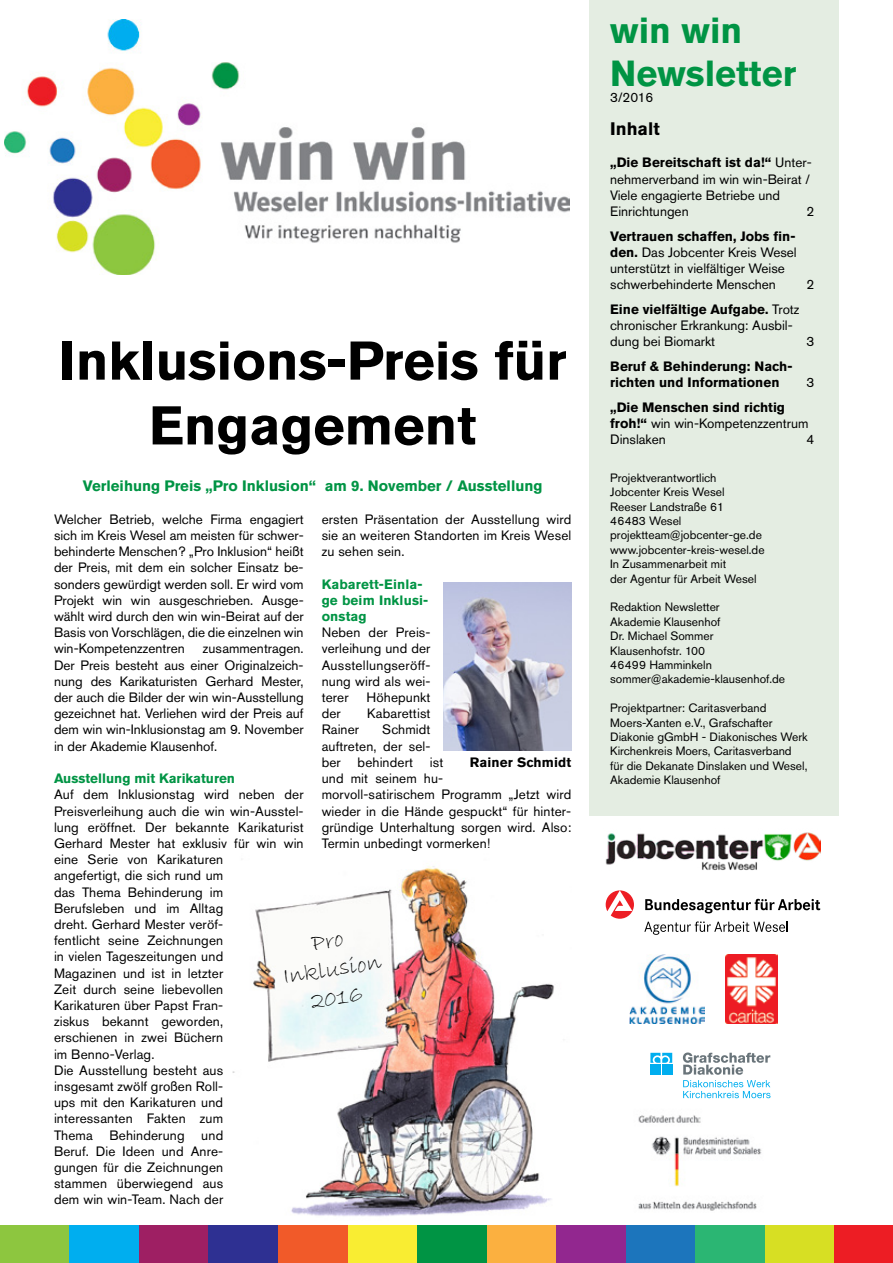
<style>
.page{position:relative;width:893px;height:1263px;background:#fff}
.page>*{position:absolute;margin:0;border:0;box-sizing:border-box;transform-origin:0 0}
.t1{font:700 54px/64.8px "Akzidenz Grotesk Pro";color:#000;text-align:center}
.t2{font:700 36px/43.2px "Akzidenz Grotesk Pro";color:#009444}
.t3{font:24px/28.8px "Bradley Hand ITC";color:#000;text-align:center}
.t4{font:700 18px "Akzidenz Grotesk Pro";color:#000}
.t5{font:700 15px "Akzidenz Grotesk Pro";color:#009444}
.t6{font:13.5px/16.2px "Akzidenz Grotesk Pro";letter-spacing:.01em;color:#000}
.t7{font:700 13.5px/16.2px "Akzidenz Grotesk Pro";letter-spacing:.01em;color:#009444}
.t8{font:700 13.5px/16.2px "Akzidenz Grotesk Pro";color:#000}
.t9{font:12px/14.4px "Akzidenz Grotesk Pro";color:#000}
.s1{font-weight:700}
</style>
<div class="page">
<div style="left:0;top:1225px;width:70px;height:38px;background:#8dc63f"></div>
<div style="left:70px;top:1225px;width:69px;height:38px;background:#00aeef"></div>
<div style="left:139px;top:1225px;width:70px;height:38px;background:#9e1f63"></div>
<div style="left:209px;top:1225px;width:69px;height:38px;background:#2e3092"></div>
<div style="left:278px;top:1225px;width:70px;height:38px;background:#f15a29"></div>
<div style="left:348px;top:1225px;width:69px;height:38px;background:#f9ed32"></div>
<div style="left:417px;top:1225px;width:70px;height:38px;background:#009444"></div>
<div style="left:487px;top:1225px;width:69px;height:38px;background:#fbb040"></div>
<div style="left:556px;top:1225px;width:70px;height:38px;background:#92278f"></div>
<div style="left:626px;top:1225px;width:69px;height:38px;background:#1c75bc"></div>
<div style="left:695px;top:1225px;width:70px;height:38px;background:#2bb673"></div>
<div style="left:765px;top:1225px;width:70px;height:38px;background:#d7df23"></div>
<div style="left:835px;top:1225px;width:58px;height:38px;background:#ed1d24"></div>
<img style="left:5px;top:19px;width:565px;height:256px">
<div style="left:519px;top:0;width:374px;height:155px;background:#fff"></div>
<div style="left:589px;top:0;width:250px;height:815px;background:#e4ede2"></div>
<img style="left:638px;top:1115px;width:124px;height:96px">
<img style="left:605px;top:832px;width:215px;height:39px">
<img style="left:725px;top:955px;width:52px;height:69px">
<img style="left:629px;top:955px;width:75px;height:68px">
<svg style="left:683px;top:1052px;width:87px;height:46px"></svg>
<svg style="left:651px;top:1053px;width:21px;height:10px"></svg>
<div style="left:651px;top:1064px;width:9px;height:10px;background:#00aeef"></div>
<div style="left:662px;top:1064px;width:10px;height:10px;background:#00aeef"></div>
<img style="left:443px;top:582px;width:128px;height:169px">
<img style="left:232px;top:866px;width:322px;height:350px">
<svg style="left:644px;top:921px;width:144px;height:14px"></svg>
<svg style="left:645px;top:899px;width:175px;height:14px"></svg>
<svg style="left:606px;top:890px;width:28px;height:29px"></svg>
<h1 class="t1" style="left:59px;top:328px;width:509px">Inklusions-Preis für<br>Engagement</h1>
<p class="t5" style="left:83px;top:476px;width:461px">Verleihung Preis „Pro Inklusion“ am 9. November / Ausstellung</p>
<p class="t6" style="left:54px;top:511px;width:251px;text-align:justify">Welcher Betrieb, welche Firma engagiert sich im Kreis Wesel am meisten für schwer&shy;behinderte Menschen? „Pro Inklusion“ heißt der Preis, mit dem ein solcher Einsatz be&shy;sonders gewürdigt werden soll. Er wird vom Projekt win win ausgeschrieben. Ausge&shy;wählt wird durch den win win-Beirat auf der Basis von Vorschlägen, die die einzelnen win win-Kompetenzzentren</p>
<p class="t6" style="left:322px;top:511px;width:251px;text-align:justify">ersten Präsentation der Ausstellung wird sie an weiteren Standorten im Kreis Wesel zu sehen sein.</p>
<p class="t7" style="left:322px;top:576px;width:108px">Kabarett-Einla&shy;ge beim Inklusi&shy;onstag</p>
<p class="t6" style="left:322px;top:624px;width:110px;text-align:justify">Neben der Preis&shy;verleihung und der Ausstellungseröff&shy;nung wird als wei&shy;terer</p>
<p class="t6" style="left:54px;top:641px;width:251px;text-align:justify;text-indent:149px">zusammentragen.<br>Der Preis besteht aus einer Originalzeich&shy;nung des Karikaturisten Gerhard Mester, der auch die Bilder der win win-Ausstellung gezeichnet hat. Verliehen wird der Preis auf dem win win-Inklusionstag am 9. November in der Akademie Klausenhof.</p>
<p class="t7" style="left:54px;top:770px;width:183px">Ausstellung mit Karikaturen</p>
<p class="t6" style="left:54px;top:786px;width:251px">Auf dem Inklusionstag wird neben der<br>Preisverleihung auch die win win-Ausstel&shy;lung eröffnet. Der bekannte Karikaturist<br>Gerhard Mester hat exklusiv für win win eine Serie von Karikaturen<br>angefertigt, die sich rund um<br>das Thema Behinderung im<br>Berufsleben und im Alltag<br>dreht. Gerhard Mester veröf-<br>fentlicht seine Zeichnungen<br>in vielen Tageszeitungen und<br>Magazinen und ist in letzter<br>Zeit durch seine liebevollen<br>Karikaturen über Papst Fran-<br>ziskus bekannt geworden,<br>erschienen in zwei Büchern<br>im Benno-Verlag.<br>Die Ausstellung besteht aus<br>insgesamt zwölf großen Roll-<br>ups mit den Karikaturen und interessanten Fakten zum<br>Thema Behinderung und<br>Beruf. Die Ideen und Anre-<br>gungen für die Zeichnungen<br>stammen überwiegend aus<br>dem win win-Team. Nach der</p>
<p class="t6" style="left:366px;top:689px;width:66px">Höhepunkt</p>
<p class="t6" style="left:322px;top:705px;width:21px">der</p>
<p class="t6" style="left:367px;top:705px;width:65px">Kabarettist</p>
<p class="t6" style="left:322px;top:722px;width:39px">Rainer</p>
<p class="t6" style="left:322px;top:722px;width:251px;text-indent:61px">Schmidt<br>auftreten, der sel-<br>ber behindert ist<br>und mit seinem hu-<br>morvoll-satirischem Programm „Jetzt wird wieder in die Hände gespuckt“ für hinter&shy;gründige Unterhaltung sorgen wird. Also:<br>Termin unbedingt vormerken!</p>
<p class="t8" style="left:470px;top:754px;width:103px">Rainer Schmidt</p>
<h3 class="t3" style="left:276px;top:934px;width:101px;rotate:-9deg">Pro<br>Inklusion<br>2016</h3>
<h2 class="t2" style="left:610px;top:8px;width:187px">win win<br>Newsletter</h2>
<p class="t6" style="left:610px;top:89px;width:45px">3/2016</p>
<h3 class="t4" style="left:610px;top:117px;width:51px">Inhalt</h3>
<p class="t6" style="left:610px;top:155px;width:203px"><span class="s1">„Die Bereitschaft ist da!“</span> Unter&shy;nehmerverband im win win-Beirat /<br>Viele engagierte Betriebe und<br>Einrichtungen</p>
<p class="t6" style="left:806px;top:203px;width:9px">2</p>
<p class="t6" style="left:610px;top:228px;width:188px"><span class="s1">Vertrauen schaffen, Jobs fin&shy;den.</span> Das Jobcenter Kreis Wesel unterstützt in vielfältiger Weise schwerbehinderte Menschen</p>
<p class="t6" style="left:806px;top:276px;width:9px">2</p>
<p class="t6" style="left:610px;top:301px;width:191px"><span class="s1">Eine vielfältige Aufgabe.</span> Trotz chronischer Erkrankung: Ausbil&shy;dung bei Biomarkt</p>
<p class="t6" style="left:806px;top:334px;width:9px">3</p>
<p class="t8" style="left:610px;top:358px;width:184px">Beruf &amp; Behinderung: Nach&shy;richten und Informationen</p>
<p class="t6" style="left:806px;top:374px;width:9px">3</p>
<p class="t6" style="left:610px;top:399px;width:200px"><span class="s1">„Die Menschen sind richtig froh!“</span> win win-Kompetenzzentrum<br>Dinslaken</p>
<p class="t6" style="left:806px;top:432px;width:9px">4</p>
<p class="t9" style="left:610px;top:470px;width:156px">Projektverantwortlich<br>Jobcenter Kreis Wesel<br>Reeser Landstraße 61<br>46483 Wesel projektteam@jobcenter-ge.de www.jobcenter-kreis-wesel.de<br>In Zusammenarbeit mit<br>der Agentur für Arbeit Wesel</p>
<p class="t9" style="left:610px;top:600px;width:176px">Redaktion Newsletter<br>Akademie Klausenhof<br>Dr. Michael Sommer<br>Klausenhofstr. 100<br>46499 Hamminkeln sommer@akademie-klausenhof.de</p>
<p class="t9" style="left:610px;top:701px;width:199px">Projektpartner: Caritasverband Moers-Xanten e.V., Grafschafter Diakonie gGmbH - Diakonisches Werk Kirchenkreis Moers, Caritasverband für die Dekanate Dinslaken und Wesel, Akademie Klausenhof</p>
</div>
